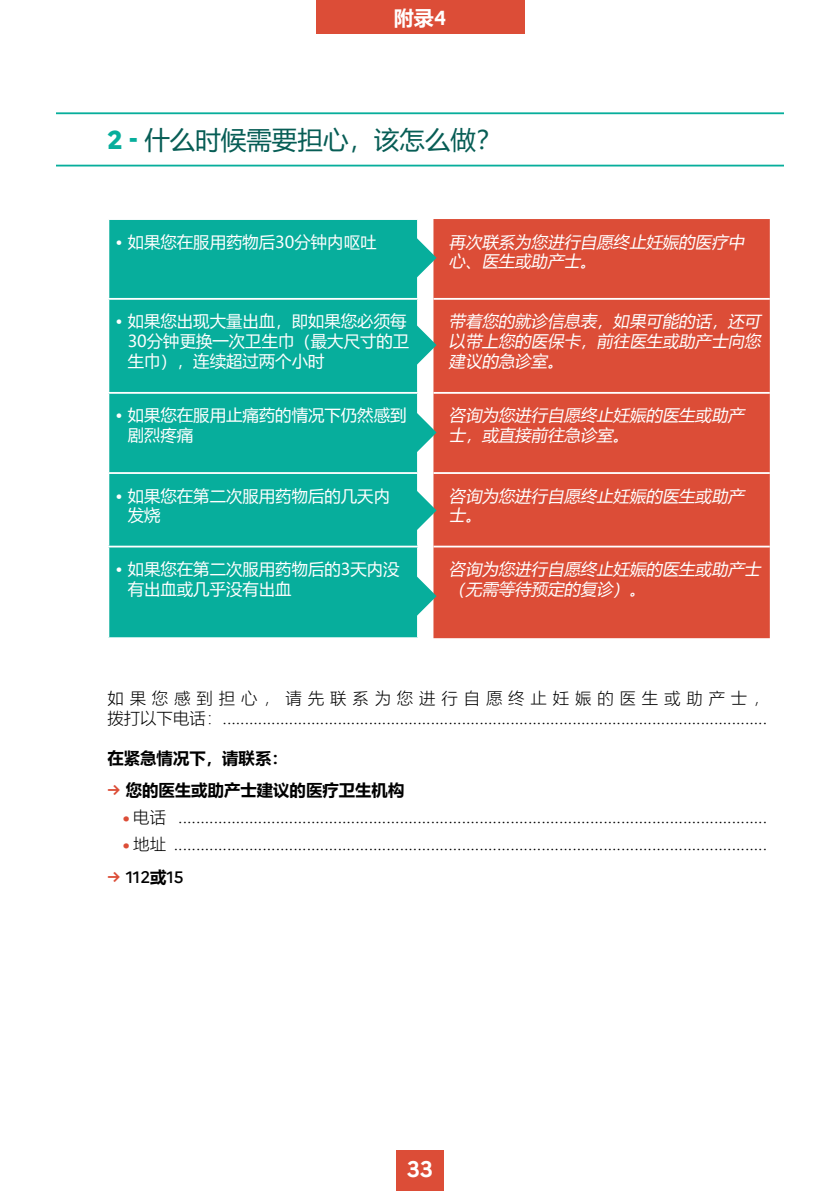
<style>
.page{position:relative;width:840px;height:1191px;background:#fff}
.page>*{position:absolute;margin:0;border:0;box-sizing:border-box;transform-origin:0 0}
.t1{font:25.4px "Microsoft Ya Hei";color:#075d55}
.t2{font:700 22px "Marianne";color:#fff}
.t3{font:700 20px "Microsoft Ya Hei";color:#fff}
.t4{font:300 16.4px "Marianne";color:#000}
.t5{font:italic 16.4px/19.6px "Microsoft Ya Hei";color:#fff}
.t6{font:16.4px/19.6px "Microsoft Ya Hei";color:#fff}
.t7{font:300 16.4px "Microsoft Ya Hei";letter-spacing:.36em;color:#000}
.t8{font:700 16.4px "Microsoft Ya Hei";color:#000}
.t9{font:500 16.4px "Marianne";color:#000}
.s1{font-family:"Marianne"}
.s2{font-family:"Marianne";font-weight:800;color:#07ae9c}
.s3{font-family:"Microsoft Ya Hei"}
.s4{font-family:"Marianne";color:#dc4d37}
.s5{font-weight:700;color:#dc4d37}
.s6{font-family:"Microsoft Ya Hei";font-weight:700}
</style>
<div class="page">
<div style="left:396px;top:1150px;width:47px;height:41px;background:#dc4d37"></div>
<div style="left:109px;top:220px;width:308px;height:417px;background:#07ae9c"></div>
<div style="left:433px;top:219px;width:336px;height:419px;background:#dc4d37"></div>
<hr style="left:433px;top:298px;width:336px;height:2px;background:#fff">
<hr style="left:433px;top:392px;width:336px;height:2px;background:#fff">
<hr style="left:433px;top:472px;width:336px;height:2px;background:#fff">
<hr style="left:433px;top:545px;width:336px;height:2px;background:#fff">
<hr style="left:107px;top:298px;width:311px;height:2px;background:#fff">
<hr style="left:107px;top:392px;width:311px;height:2px;background:#fff">
<hr style="left:107px;top:472px;width:311px;height:2px;background:#fff">
<hr style="left:107px;top:545px;width:311px;height:2px;background:#fff">
<hr style="left:56px;top:165px;width:727px;height:1px;background:#07ae9c">
<hr style="left:56px;top:112px;width:727px;height:2px;background:#07ae9c">
<svg style="left:416px;top:238px;width:20px;height:39px"></svg>
<svg style="left:416px;top:325px;width:20px;height:40px"></svg>
<svg style="left:416px;top:413px;width:20px;height:39px"></svg>
<svg style="left:416px;top:491px;width:20px;height:39px"></svg>
<svg style="left:416px;top:576px;width:20px;height:40px"></svg>
<div style="left:315px;top:0;width:209px;height:34px;background:#dc4d37"></div>
<p class="t3" style="left:394px;top:4px;width:53px">附录<span class="s1">4</span></p>
<h1 class="t1" style="left:107px;top:123px;width:395px"><span class="s2">2 -</span> 什么时候需要担心，该怎么做？</h1>
<p class="t6" style="left:116px;top:231px;width:262px">• 如果您在服用药物后30分钟内呕吐</p>
<p class="t5" style="left:448px;top:231px;width:300px">再次联系为您进行自愿终止妊娠的医疗中心、医生或助产士。</p>
<p class="t6" style="left:128px;top:311px;width:283px;text-indent:-12px">• 如果您出现大量出血，即如果您必须每<br>30分钟更换一次卫生巾（最大尺寸的卫生巾），连续超过两个小时</p>
<p class="t5" style="left:448px;top:311px;width:316px;text-align:justify">带着您的就诊信息表，如果可能的话，还可以带上您的医保卡，前往医生或助产士向您建议的急诊室。</p>
<p class="t6" style="left:128px;top:405px;width:280px;text-indent:-12px">• 如果您在服用止痛药的情况下仍然感到剧烈疼痛</p>
<p class="t5" style="left:448px;top:405px;width:300px">咨询为您进行自愿终止妊娠的医生或助产士，或直接前往急诊室。</p>
<p class="t6" style="left:128px;top:485px;width:264px;text-indent:-12px">• 如果您在第二次服用药物后的几天内发烧</p>
<p class="t5" style="left:448px;top:485px;width:300px">咨询为您进行自愿终止妊娠的医生或助产士。</p>
<p class="t6" style="left:128px;top:559px;width:273px;text-indent:-12px">• 如果您在第二次服用药物后的3天内没有出血或几乎没有出血</p>
<p class="t5" style="left:448px;top:559px;width:316px">咨询为您进行自愿终止妊娠的医生或助产士（无需等待预定的复诊）。</p>
<p class="t7" style="left:107px;top:687px;width:663px">如果您感到担心，请先联系为您进行自愿终止妊娠的医生或助产士，</p>
<p class="t4" style="left:107px;top:705px;width:660px"><span class="s3">拨打以下电话：</span>...........................................................................................................................</p>
<p class="t8" style="left:107px;top:746px;width:182px">在紧急情况下，请联系：</p>
<p class="t8" style="left:107px;top:779px;width:298px"><span class="s4">→</span> 您的医生或助产士建议的医疗卫生机构</p>
<p class="t4" style="left:123px;top:804px;width:645px"><span class="s5">•</span> <span class="s3">电话</span> .....................................................................................................................................</p>
<p class="t4" style="left:123px;top:831px;width:645px"><span class="s5">•</span> <span class="s3">地址</span> ......................................................................................................................................</p>
<p class="t9" style="left:107px;top:864px;width:78px"><span class="s5">→</span> 112<span class="s6">或</span>15</p>
<h2 class="t2" style="left:406px;top:1152px;width:28px">33</h2>
</div>
